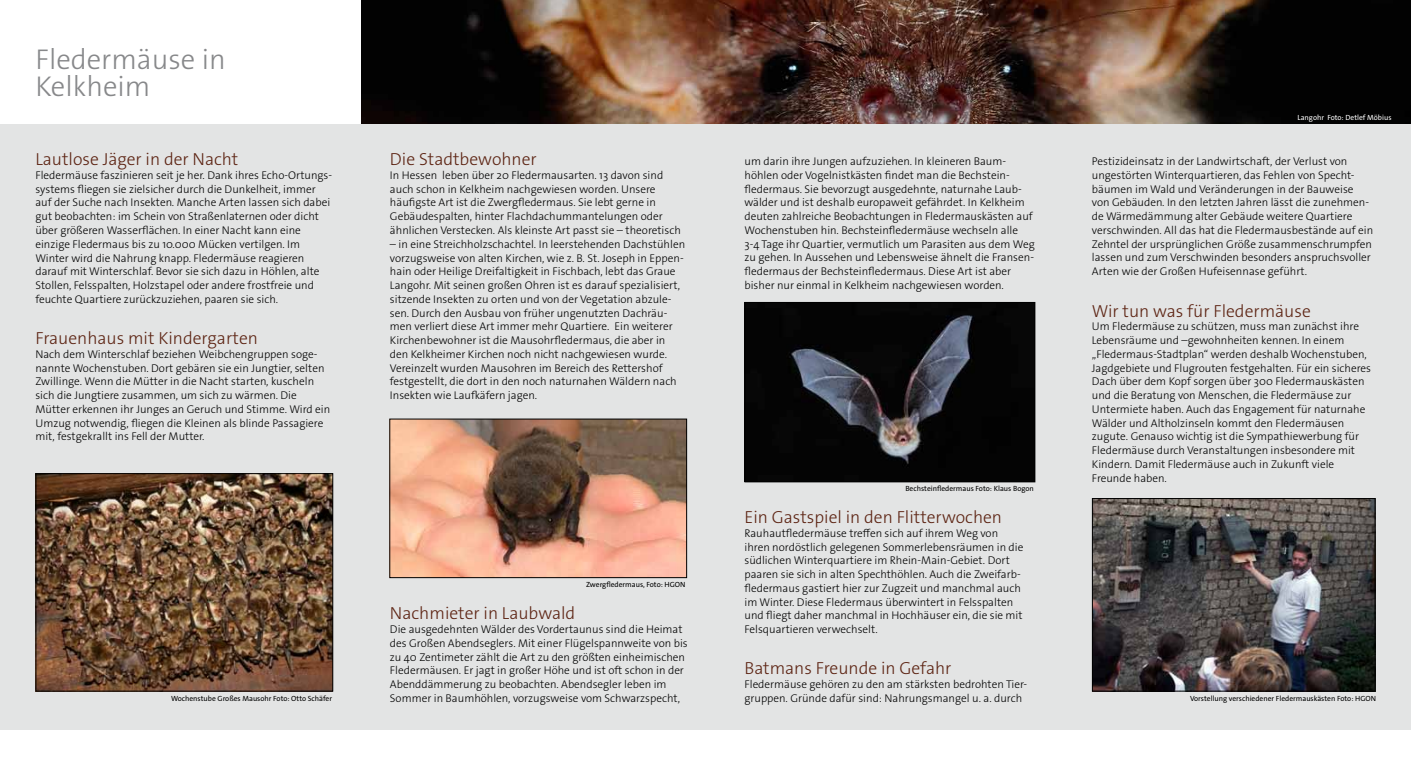
<style>
.page{position:relative;width:1411px;height:759px;background:#fff}
.page>*{position:absolute;margin:0;border:0;box-sizing:border-box;transform-origin:0 0}
.t1{font:300 28.75px/27.5px "The Sans Os F";color:#87888a}
.t2{font:300 17.5px "The Sans Os F";color:#5d2413}
.t3{font:300 11.25px/13.8px "The Sans Os F";color:#000}
.t4{font:7.5px "The Sans Os F";color:#000}
.t5{font:7.5px "The Sans Os F";color:#fff}
</style>
<div class="page">
<div style="left:0;top:124px;width:1410px;height:605px;background:#e3e4e4"></div>
<img style="left:746px;top:304px;width:287px;height:176px">
<div style="left:744px;top:302px;width:291px;height:180px;border:1px solid #000"></div>
<img style="left:391px;top:420px;width:294px;height:156px">
<div style="left:389px;top:418px;width:298px;height:160px;border:1px solid #000"></div>
<img style="left:1093px;top:500px;width:280px;height:189px">
<div style="left:1091px;top:498px;width:284px;height:193px;border:1px solid #000"></div>
<img style="left:37px;top:475px;width:294px;height:214px">
<div style="left:35px;top:473px;width:298px;height:218px;border:1px solid #000"></div>
<img style="left:361px;top:0;width:1049px;height:124px">
<h1 class="t1" style="left:35px;top:46px;width:192px">Fledermäuse in<br>Kelkheim</h1>
<h2 class="t2" style="left:35px;top:148px;width:204px">Lautlose Jäger in der Nacht</h2>
<p class="t3" style="left:35px;top:168px;width:298px">Fledermäuse faszinieren seit je her. Dank ihres Echo-Ortungs&shy;systems fliegen sie zielsicher durch die Dunkelheit, immer auf der Suche nach Insekten. Manche Arten lassen sich dabei gut beobachten: im Schein von Straßenlaternen oder dicht über größeren Wasserflächen. In einer Nacht kann eine einzige Fledermaus bis zu 10.000 Mücken vertilgen. Im Winter wird die Nahrung knapp. Fledermäuse reagieren darauf mit Winterschlaf. Bevor sie sich dazu in Höhlen, alte Stollen, Felsspalten, Holzstapel oder andere frostfreie und feuchte Quartiere zurückzuziehen, paaren sie sich.</p>
<h2 class="t2" style="left:35px;top:327px;width:224px">Frauenhaus mit Kindergarten</h2>
<p class="t3" style="left:35px;top:347px;width:296px">Nach dem Winterschlaf beziehen Weibchengruppen soge&shy;nannte Wochenstuben. Dort gebären sie ein Jungtier, selten Zwillinge. Wenn die Mütter in die Nacht starten, kuscheln sich die Jungtiere zusammen, um sich zu wärmen. Die Mütter erkennen ihr Junges an Geruch und Stimme. Wird ein Umzug notwendig, fliegen die Kleinen als blinde Passagiere mit, festgekrallt ins Fell der Mutter.</p>
<h2 class="t2" style="left:390px;top:148px;width:148px">Die Stadtbewohner</h2>
<p class="t3" style="left:390px;top:168px;width:292px">In Hessen leben über 20 Fledermausarten. 13 davon sind auch schon in Kelkheim nachgewiesen worden. Unsere häufigste Art ist die Zwergfledermaus. Sie lebt gerne in Gebäudespalten, hinter Flachdachummantelungen oder ähnlichen Verstecken. Als kleinste Art passt sie – theoretisch</p>
<p class="t3" style="left:390px;top:237px;width:297px">– in eine Streichholzschachtel. In leerstehenden Dachstühlen vorzugsweise von alten Kirchen, wie z. B. St. Joseph in Eppen&shy;hain oder Heilige Dreifaltigkeit in Fischbach, lebt das Graue Langohr. Mit seinen großen Ohren ist es darauf spezialisiert, sitzende Insekten zu orten und von der Vegetation abzule&shy;sen. Durch den Ausbau von früher ungenutzten Dachräu&shy;men verliert diese Art immer mehr Quartiere. Ein weiterer Kirchenbewohner ist die Mausohrfledermaus, die aber in den Kelkheimer Kirchen noch nicht nachgewiesen wurde.<br>Vereinzelt wurden Mausohren im Bereich des Rettershof festgestellt, die dort in den noch naturnahen Wäldern nach Insekten wie Laufkäfern jagen.</p>
<p class="t3" style="left:744px;top:154px;width:292px">um darin ihre Jungen aufzuziehen. In kleineren Baum&shy;höhlen oder Vogelnistkästen findet man die Bechstein&shy;fledermaus. Sie bevorzugt ausgedehnte, naturnahe Laub&shy;wälder und ist deshalb europaweit gefährdet. In Kelkheim deuten zahlreiche Beobachtungen in Fledermauskästen auf Wochenstuben hin. Bechsteinfledermäuse wechseln alle 3-4 Tage ihr Quartier, vermutlich um Parasiten aus dem Weg zu gehen. In Aussehen und Lebensweise ähnelt die Fransen&shy;fledermaus der Bechsteinfledermaus. Diese Art ist aber bisher nur einmal in Kelkheim nachgewiesen worden.</p>
<p class="t4" style="left:905px;top:484px;width:130px">Bechsteinfledermaus Foto: Klaus Bogon</p>
<p class="t5" style="left:1297px;top:113px;width:95px">Langohr Foto: Detlef Möbius</p>
<p class="t3" style="left:1091px;top:154px;width:283px">Pestizideinsatz in der Landwirtschaft, der Verlust von ungestörten Winterquartieren, das Fehlen von Specht&shy;bäumen im Wald und Veränderungen in der Bauweise von Gebäuden. In den letzten Jahren lässt die zunehmen&shy;de Wärmedämmung alter Gebäude weitere Quartiere verschwinden. All das hat die Fledermausbestände auf ein Zehntel der ursprünglichen Größe zusammenschrumpfen lassen und zum Verschwinden besonders anspruchsvoller Arten wie der Großen Hufeisennase geführt.</p>
<h2 class="t2" style="left:1091px;top:299px;width:220px">Wir tun was für Fledermäuse</h2>
<p class="t3" style="left:1091px;top:319px;width:281px">Um Fledermäuse zu schützen, muss man zunächst ihre Lebensräume und –gewohnheiten kennen. In einem „Fledermaus-Stadtplan“ werden deshalb Wochenstuben, Jagdgebiete und Flugrouten festgehalten. Für ein sicheres Dach über dem Kopf sorgen über 300 Fledermauskästen und die Beratung von Menschen, die Fledermäuse zur Untermiete haben. Auch das Engagement für naturnahe Wälder und Altholzinseln kommt den Fledermäusen zugute. Genauso wichtig ist die Sympathiewerbung für Fledermäuse durch Veranstaltungen insbesondere mit Kindern. Damit Fledermäuse auch in Zukunft viele Freunde haben.</p>
<h2 class="t2" style="left:744px;top:505px;width:259px">Ein Gastspiel in den Flitterwochen</h2>
<p class="t3" style="left:744px;top:526px;width:280px">Rauhautfledermäuse treffen sich auf ihrem Weg von ihren nordöstlich gelegenen Sommerlebensräumen in die südlichen Winterquartiere im Rhein-Main-Gebiet. Dort paaren sie sich in alten Spechthöhlen. Auch die Zweifarb&shy;fledermaus gastiert hier zur Zugzeit und manchmal auch im Winter. Diese Fledermaus überwintert in Felsspalten und fliegt daher manchmal in Hochhäuser ein, die sie mit Felsquartieren verwechselt.</p>
<h2 class="t2" style="left:744px;top:657px;width:208px">Batmans Freunde in Gefahr</h2>
<p class="t3" style="left:744px;top:677px;width:284px">Fledermäuse gehören zu den am stärksten bedrohten Tier&shy;gruppen. Gründe dafür sind: Nahrungsmangel u. a. durch</p>
<p class="t4" style="left:586px;top:579px;width:101px">Zwergfledermaus, Foto: HGON</p>
<h2 class="t2" style="left:390px;top:602px;width:187px">Nachmieter in Laubwald</h2>
<p class="t3" style="left:390px;top:622px;width:299px">Die ausgedehnten Wälder des Vordertaunus sind die Heimat des Großen Abendseglers. Mit einer Flügelspannweite von bis zu 40 Zentimeter zählt die Art zu den größten einheimischen Fledermäusen. Er jagt in großer Höhe und ist oft schon in der Abenddämmerung zu beobachten. Abendsegler leben im Sommer in Baumhöhlen, vorzugsweise vom Schwarzspecht,</p>
<p class="t4" style="left:171px;top:693px;width:162px">Wochenstube Großes Mausohr Foto: Otto Schäfer</p>
<p class="t4" style="left:1189px;top:693px;width:187px">Vorstellung verschiedener Fledermauskästen Foto: HGON</p>
</div>
